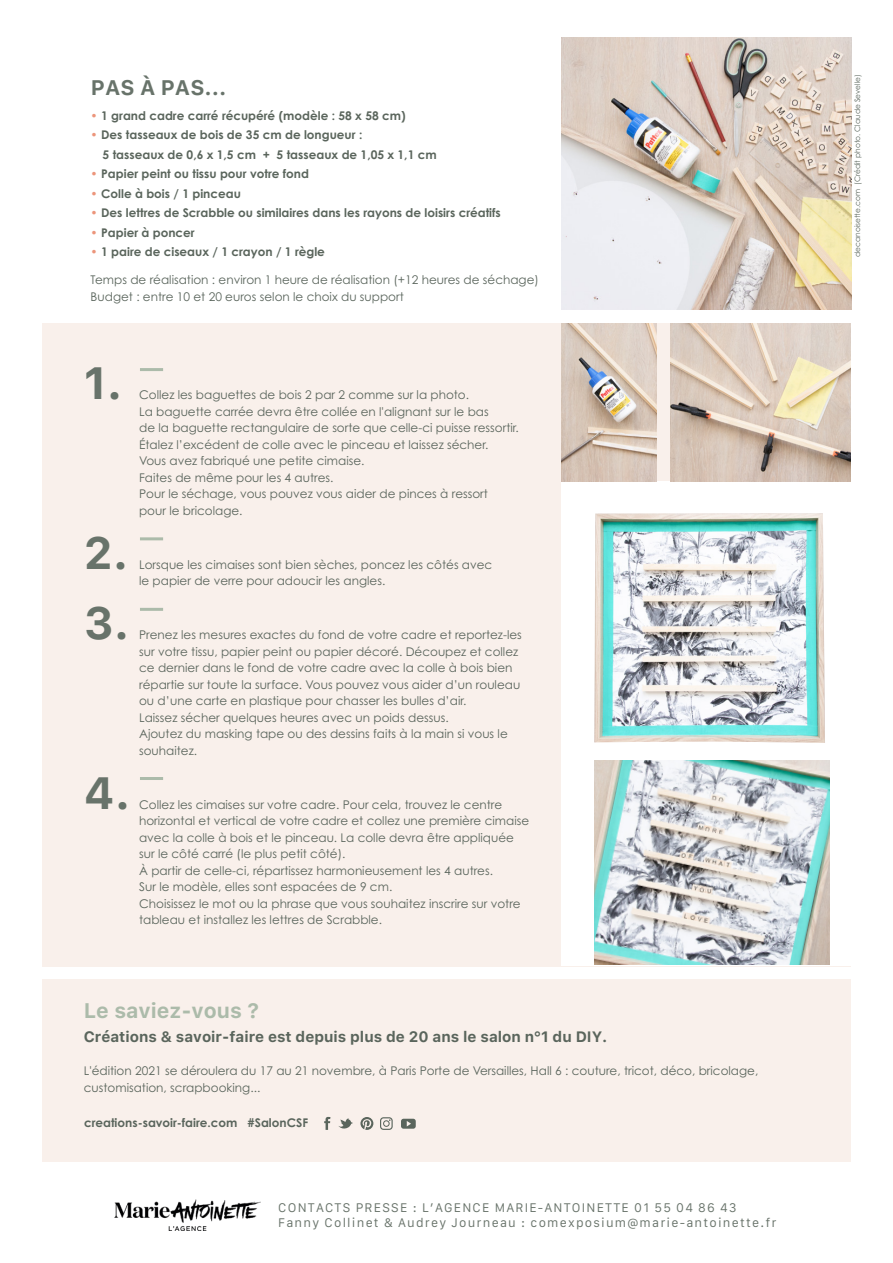
<style>
.page{position:relative;width:893px;height:1263px;background:#fff}
.page>*{position:absolute;margin:0;border:0;box-sizing:border-box;transform-origin:0 0}
.t1{font:700 45px "Galvji";color:#68736a}
.t2{font:700 21px "Galvji";color:#acbbaa}
.t3{font:700 21px "Galvji";color:#68736a}
.t4{font:700 15px "Galvji";color:#5a655c}
.t5{font:12px/16.5px "Century Gothic Pro";color:#5a655c}
.t6{font:700 12px/19.5px "Century Gothic Pro";color:#5a655c}
.t7{font:12px/14.4px "Galvji";letter-spacing:.1em;color:#68736a}
.t8{font:7.5px "Century Gothic Pro";color:#5a655c}
.s1{color:#ec957b}
</style>
<div class="page">
<div style="left:42px;top:323px;width:808px;height:643px;background:#f9f0eb"></div>
<div style="left:561px;top:481px;width:289px;height:485px;background:#fff"></div>
<img style="left:561px;top:323px;width:95px;height:158px">
<img style="left:671px;top:323px;width:179px;height:158px">
<div style="left:42px;top:979px;width:808px;height:183px;background:#f9f0eb"></div>
<img style="left:561px;top:37px;width:291px;height:273px">
<img style="left:115px;top:1199px;width:146px;height:32px">
<svg style="left:380px;top:1117px;width:13px;height:13px"></svg>
<svg style="left:401px;top:1119px;width:15px;height:10px"></svg>
<svg style="left:338px;top:1118px;width:15px;height:11px"></svg>
<svg style="left:360px;top:1117px;width:13px;height:13px"></svg>
<svg style="left:324px;top:1117px;width:6px;height:13px"></svg>
<hr style="left:140px;top:368px;width:23px;height:3px;background:#acbbaa">
<hr style="left:140px;top:537px;width:23px;height:3px;background:#acbbaa">
<hr style="left:140px;top:608px;width:23px;height:3px;background:#acbbaa">
<hr style="left:140px;top:777px;width:23px;height:3px;background:#acbbaa">
<img style="left:594px;top:761px;width:235px;height:203px">
<img style="left:594px;top:513px;width:231px;height:230px">
<h2 class="t3" style="left:91px;top:75px;width:137px">PAS À PAS...</h2>
<p class="t6" style="left:91px;top:106px;width:316px"><span class="s1">•</span> 1 grand cadre carré récupéré (modèle : 58 x 58 cm)</p>
<p class="t6" style="left:103px;top:125px;width:336px;text-indent:-12px"><span class="s1">•</span> Des tasseaux de bois de 35 cm de longueur :<br>5 tasseaux de 0,6 x 1,5 cm + 5 tasseaux de 1,05 x 1,1 cm</p>
<p class="t6" style="left:91px;top:164px;width:220px"><span class="s1">•</span> Papier peint ou tissu pour votre fond</p>
<p class="t6" style="left:91px;top:184px;width:152px"><span class="s1">•</span> Colle à bois / 1 pinceau</p>
<p class="t6" style="left:91px;top:203px;width:412px"><span class="s1">•</span> Des lettres de Scrabble ou similaires dans les rayons de loisirs créatifs</p>
<p class="t6" style="left:91px;top:223px;width:106px"><span class="s1">•</span> Papier à poncer</p>
<p class="t6" style="left:91px;top:242px;width:236px"><span class="s1">•</span> 1 paire de ciseaux / 1 crayon / 1 règle</p>
<p class="t5" style="left:91px;top:272px;width:450px">Temps de réalisation : environ 1 heure de réalisation (+12 heures de séchage)<br>Budget : entre 10 et 20 euros selon le choix du support</p>
<h1 class="t1" style="left:84px;top:357px;width:40px">1.</h1>
<h1 class="t1" style="left:84px;top:526px;width:46px">2.</h1>
<h1 class="t1" style="left:84px;top:597px;width:47px">3.</h1>
<h1 class="t1" style="left:84px;top:766px;width:48px">4.</h1>
<p class="t5" style="left:139px;top:387px;width:381px">Collez les baguettes de bois 2 par 2 comme sur la photo.<br>La baguette carrée devra être collée en l'alignant sur le bas<br>de la baguette rectangulaire de sorte que celle-ci puisse ressortir.<br>Étalez l’excédent de colle avec le pinceau et laissez sécher.<br>Vous avez fabriqué une petite cimaise.<br>Faites de même pour les 4 autres.<br>Pour le séchage, vous pouvez vous aider de pinces à ressort<br>pour le bricolage.</p>
<p class="t5" style="left:139px;top:556px;width:355px">Lorsque les cimaises sont bien sèches, poncez les côtés avec le papier de verre pour adoucir les angles.</p>
<p class="t5" style="left:139px;top:627px;width:384px">Prenez les mesures exactes du fond de votre cadre et reportez-les sur votre tissu, papier peint ou papier décoré. Découpez et collez ce dernier dans le fond de votre cadre avec la colle à bois bien répartie sur toute la surface. Vous pouvez vous aider d’un rouleau ou d’une carte en plastique pour chasser les bulles d’air.<br>Laissez sécher quelques heures avec un poids dessus.<br>Ajoutez du masking tape ou des dessins faits à la main si vous le souhaitez.</p>
<p class="t5" style="left:139px;top:796px;width:392px">Collez les cimaises sur votre cadre. Pour cela, trouvez le centre horizontal et vertical de votre cadre et collez une première cimaise avec la colle à bois et le pinceau. La colle devra être appliquée sur le côté carré (le plus petit côté).<br>À partir de celle-ci, répartissez harmonieusement les 4 autres.<br>Sur le modèle, elles sont espacées de 9 cm.<br>Choisissez le mot ou la phrase que vous souhaitez inscrire sur votre tableau et installez les lettres de Scrabble.</p>
<h2 class="t2" style="left:84px;top:998px;width:177px">Le saviez-vous ?</h2>
<p class="t4" style="left:84px;top:1028px;width:525px">Créations &amp; savoir-faire est depuis plus de 20 ans le salon n°1 du DIY.</p>
<p class="t5" style="left:84px;top:1062px;width:676px">L'édition 2021 se déroulera du 17 au 21 novembre, à Paris Porte de Versailles, Hall 6 : couture, tricot, déco, bricolage, customisation, scrapbooking...</p>
<p class="t6" style="left:84px;top:1113px;width:226px">creations-savoir-faire.com #SalonCSF</p>
<p class="t7" style="left:278px;top:1201px;width:500px">CONTACTS PRESSE : L’AGENCE MARIE-ANTOINETTE 01 55 04 86 43<br>Fanny Collinet &amp; Audrey Journeau : comexposium@marie-antoinette.fr</p>
<p class="t8" style="left:853px;top:257px;width:184px;rotate:-90deg">decanoisette.com (Crédit photo. Claude Sevelle)</p>
</div>
